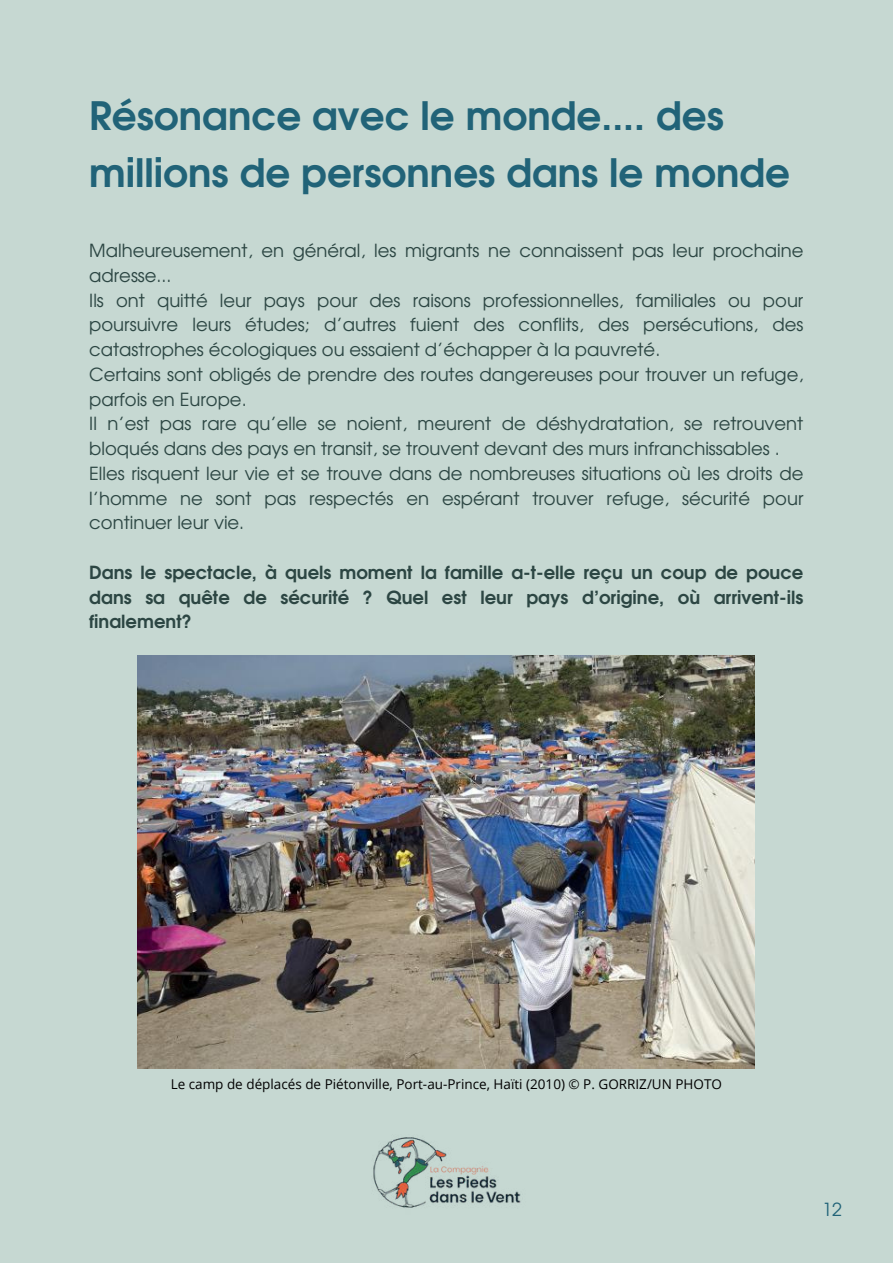
<style>
.page{position:relative;width:893px;height:1264px;background:#fff}
.page>*{position:absolute;margin:0;border:0;box-sizing:border-box;transform-origin:0 0}
.t1{font:700 39px/56.2px "Te X Gyre Adventor";color:#216378}
.t2{font:18px/24.8px "Te X Gyre Adventor";color:#2c4643}
.t3{font:700 18px/24.8px "Te X Gyre Adventor";color:#2c4643;text-align:justify}
.t4{font:18px "Te X Gyre Adventor";color:#216378}
.t5{font:13.5px "Open Sans";color:#000}
</style>
<div class="page">
<div style="left:0;top:0;width:892px;height:1262px;background:#c6d8d2"></div>
<img style="left:137px;top:656px;width:617px;height:412px">
<img style="left:373px;top:1137px;width:148px;height:71px">
<h1 class="t1" style="left:89px;top:84px;width:702px">Résonance avec le monde.... des millions de personnes dans le monde</h1>
<p class="t2" style="left:89px;top:237px;width:715px">Malheureusement, en général, les migrants ne connaissent pas leur prochaine adresse...<br>Ils ont quitté leur pays pour des raisons professionnelles, familiales ou pour poursuivre leurs études; d’autres fuient des conflits, des persécutions, des catastrophes écologiques ou essaient d’échapper à la pauvreté.<br>Certains sont obligés de prendre des routes dangereuses pour trouver un refuge, parfois en Europe.<br>Il n’est pas rare qu’elle se noient, meurent de déshydratation, se retrouvent bloqués dans des pays en transit, se trouvent devant des murs infranchissables .<br>Elles risquent leur vie et se trouve dans de nombreuses situations où les droits de l’homme ne sont pas respectés en espérant trouver refuge, sécurité pour continuer leur vie.</p>
<p class="t3" style="left:89px;top:558px;width:715px">Dans le spectacle, à quels moment la famille a-t-elle reçu un coup de pouce dans sa quête de sécurité ? Quel est leur pays d’origine, où arrivent-ils finalement?</p>
<p class="t5" style="left:171px;top:1074px;width:553px">Le camp de déplacés de Piétonville, Port-au-Prince, Haïti (2010) © P. GORRIZ/UN PHOTO</p>
<p class="t4" style="left:822px;top:1195px;width:21px">12</p>
</div>
